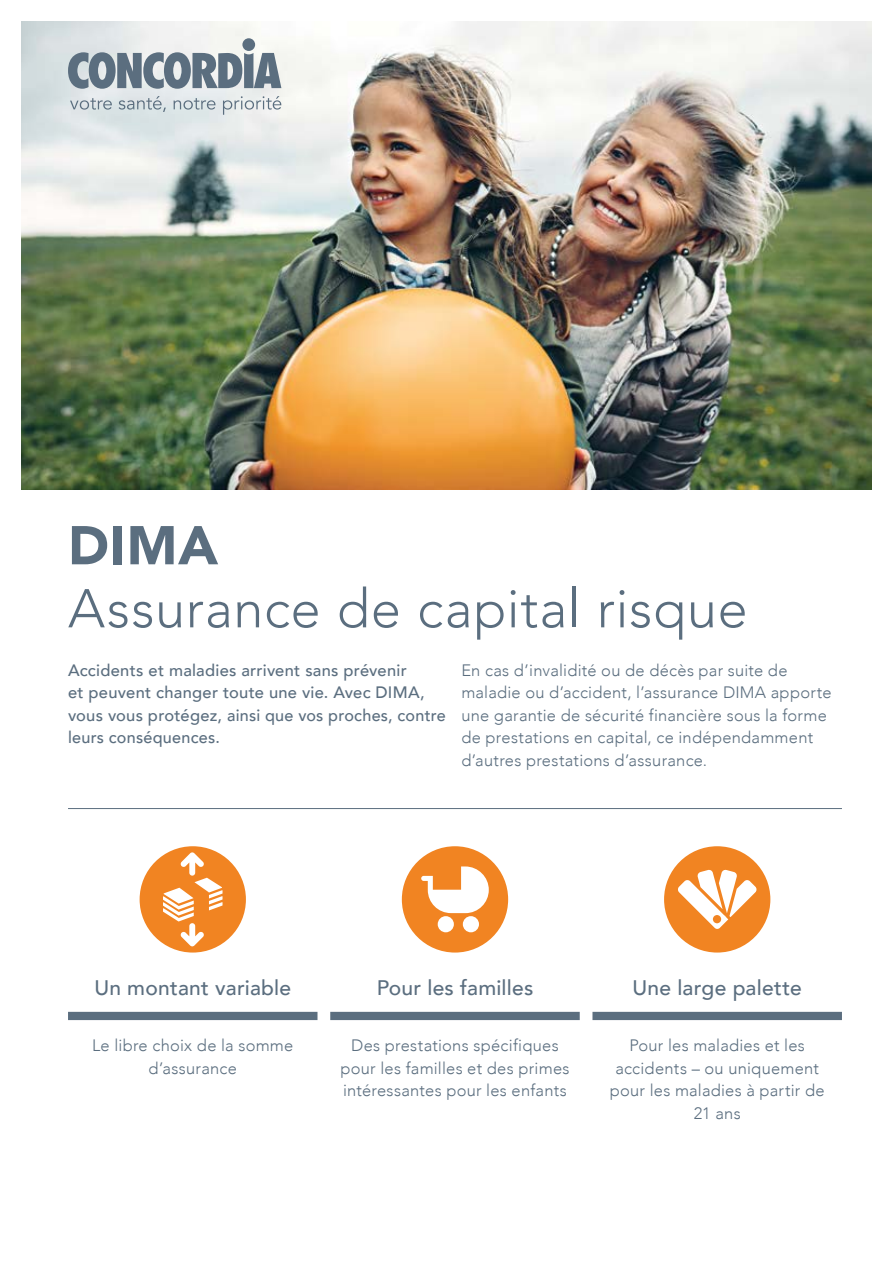
<style>
.page{position:relative;width:893px;height:1263px;background:#fff}
.page>*{position:absolute;margin:0;border:0;box-sizing:border-box;transform-origin:0 0}
.t1{font:300 54px "Avenir";letter-spacing:.015em;color:#5b6e7f}
.t2{font:900 54px "Avenir";color:#5b6e7f}
.t3{font:500 21px "Avenir";letter-spacing:.01em;color:#5b6e7f}
.t4{font:300 16.5px/22.5px "Avenir";letter-spacing:.015em;color:#5b6e7f;text-align:center}
.t5{font:500 16.5px/22.5px "Avenir";letter-spacing:.015em;color:#5b6e7f}
</style>
<div class="page">
<img style="left:21px;top:21px;width:851px;height:468px">
<svg style="left:68px;top:52px;width:213px;height:37px;background:#8a98a3"></svg>
<div style="left:242px;top:38px;width:13px;height:13px;background:#5b6e7f;border-radius:50%"></div>
<svg style="left:119px;top:96px;width:47px;height:16px"></svg>
<svg style="left:174px;top:98px;width:41px;height:12px"></svg>
<svg style="left:223px;top:96px;width:58px;height:19px"></svg>
<svg style="left:70px;top:98px;width:42px;height:12px"></svg>
<hr style="left:68px;top:808px;width:774px;height:1px;background:#5b6e7f">
<div style="left:68px;top:1012px;width:249px;height:8px;background:#5b6e7f"></div>
<div style="left:592px;top:1012px;width:250px;height:8px;background:#5b6e7f"></div>
<div style="left:140px;top:846px;width:106px;height:106px;background:#f18422;border-radius:50%"></div>
<div style="left:664px;top:846px;width:106px;height:106px;background:#f18422;border-radius:50%"></div>
<svg style="left:678px;top:869px;width:79px;height:60px"></svg>
<svg style="left:163px;top:852px;width:60px;height:94px"></svg>
<div style="left:330px;top:1012px;width:250px;height:8px;background:#5b6e7f"></div>
<div style="left:402px;top:846px;width:106px;height:106px;background:#f18422;border-radius:50%"></div>
<div style="left:438px;top:916px;width:16px;height:16px;background:#fff;border-radius:50%"></div>
<div style="left:463px;top:916px;width:16px;height:16px;background:#fff;border-radius:50%"></div>
<svg style="left:421px;top:866px;width:68px;height:47px"></svg>
<h1 class="t2" style="left:68px;top:499px;width:152px">DIMA</h1>
<h1 class="t1" style="left:68px;top:577px;width:681px">Assurance de capital risque</h1>
<p class="t5" style="left:68px;top:658px;width:379px">Accidents et maladies arrivent sans prévenir<br>et peuvent changer toute une vie. Avec DIMA, vous vous protégez, ainsi que vos proches, contre leurs conséquences.</p>
<p class="t4" style="left:461px;top:659px;width:372px;text-align:left">En cas d’invalidité ou de décès par suite de maladie ou d’accident, l’assurance DIMA apporte une garantie de sécurité financière sous la forme de prestations en capital, ce indépendamment d’autres prestations d’assurance.</p>
<p class="t3" style="left:94px;top:969px;width:198px">Un montant variable</p>
<p class="t4" style="left:92px;top:1034px;width:203px">Le libre choix de la somme d’assurance</p>
<p class="t3" style="left:377px;top:969px;width:158px">Pour les familles</p>
<p class="t4" style="left:340px;top:1034px;width:231px">Des prestations spécifiques pour les familles et des primes intéressantes pour les enfants</p>
<p class="t3" style="left:633px;top:969px;width:171px">Une large palette</p>
<p class="t4" style="left:610px;top:1034px;width:216px">Pour les maladies et les accidents – ou uniquement pour les maladies à partir de<br>21 ans</p>
</div>
